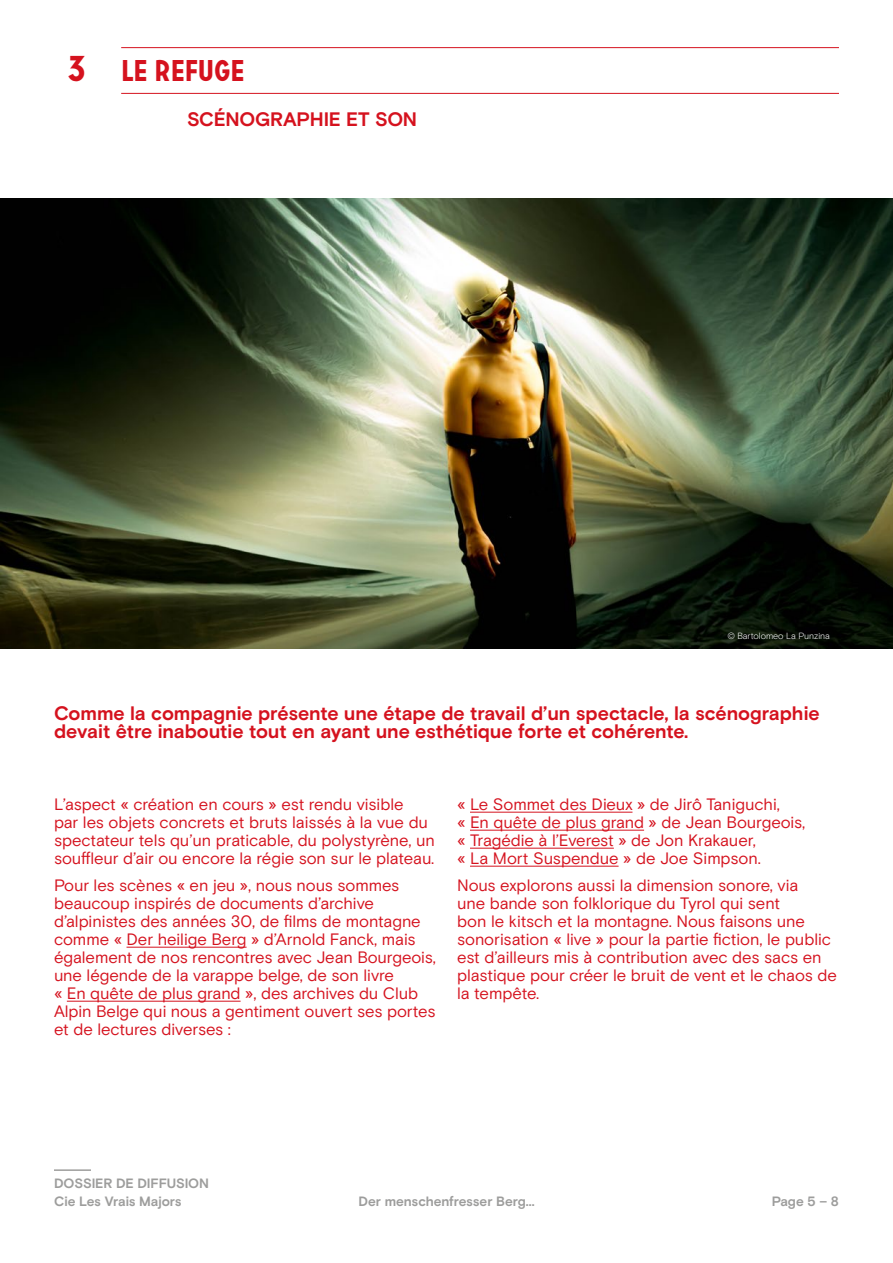
<style>
.page{position:relative;width:893px;height:1263px;background:#fff}
.page>*{position:absolute;margin:0;border:0;box-sizing:border-box;transform-origin:0 0}
.t1{font:700 36px "Carrosserie";color:#d5121e}
.t2{font:700 30px "Carrosserie";color:#d5121e}
.t3{font:700 19.5px/18px "Basis Grotesque Pro";letter-spacing:-.005em;color:#d5121e}
.t4{font:16.5px/18px "Basis Grotesque Pro";letter-spacing:-.005em;color:#d5121e}
.t5{font:700 13.5px/18px "Basis Grotesque Pro";letter-spacing:-.01em;color:#9d9d9c}
.t6{font:300 9px "Basis Grotesque Pro";color:#fff}
</style>
<div class="page">
<hr style="left:54px;top:1169px;width:37px;height:2px;background:#9d9d9c">
<img style="left:0;top:198px;width:893px;height:450px">
<hr style="left:121px;top:47px;width:718px;height:1px;background:#d5121e">
<hr style="left:121px;top:93px;width:718px;height:1px;background:#d5121e">
<hr style="left:127px;top:947px;width:120px;height:1px;background:#d5121e">
<hr style="left:67px;top:1001px;width:174px;height:1px;background:#d5121e">
<hr style="left:470px;top:812px;width:162px;height:1px;background:#d5121e">
<hr style="left:470px;top:830px;width:174px;height:1px;background:#d5121e">
<hr style="left:470px;top:848px;width:144px;height:1px;background:#d5121e">
<hr style="left:470px;top:866px;width:149px;height:1px;background:#d5121e">
<h1 class="t1" style="left:68px;top:44px;width:19px">3</h1>
<h2 class="t2" style="left:121px;top:51px;width:125px">LE REFUGE</h2>
<p class="t3" style="left:187px;top:111px;width:232px">SCÉNOGRAPHIE ET SON</p>
<p class="t6" style="left:727px;top:631px;width:104px">© Bartolomeo La Punzina</p>
<p class="t3" style="left:54px;top:705px;width:767px">Comme la compagnie présente une étape de travail d’un spectacle, la scénographie devait être inaboutie tout en ayant une esthétique forte et cohérente.</p>
<p class="t4" style="left:54px;top:796px;width:382px">L’aspect « création en cours » est rendu visible<br>par les objets concrets et bruts laissés à la vue du spectateur tels qu’un praticable, du polystyrène, un souffleur d’air ou encore la régie son sur le plateau.</p>
<p class="t4" style="left:54px;top:877px;width:383px">Pour les scènes « en jeu », nous nous sommes beaucoup inspirés de documents d’archive d’alpinistes des années 30, de films de montagne comme « Der heilige Berg » d’Arnold Fanck, mais également de nos rencontres avec Jean Bourgeois, une légende de la varappe belge, de son livre<br>« En quête de plus grand », des archives du Club Alpin Belge qui nous a gentiment ouvert ses portes et de lectures diverses :</p>
<p class="t4" style="left:457px;top:796px;width:350px">« Le Sommet des Dieux » de Jirô Taniguchi,<br>« En quête de plus grand » de Jean Bourgeois, « Tragédie à l’Everest » de Jon Krakauer,<br>« La Mort Suspendue » de Joe Simpson.</p>
<p class="t4" style="left:457px;top:877px;width:381px">Nous explorons aussi la dimension sonore, via<br>une bande son folklorique du Tyrol qui sent<br>bon le kitsch et la montagne. Nous faisons une sonorisation « live » pour la partie fiction, le public est d’ailleurs mis à contribution avec des sacs en plastique pour créer le bruit de vent et le chaos de la tempête.</p>
<p class="t5" style="left:54px;top:1175px;width:156px">DOSSIER DE DIFFUSION<br>Cie Les Vrais Majors</p>
<p class="t5" style="left:358px;top:1193px;width:178px">Der menschenfresser Berg...</p>
<p class="t5" style="left:772px;top:1193px;width:69px">Page 5 – 8</p>
</div>
